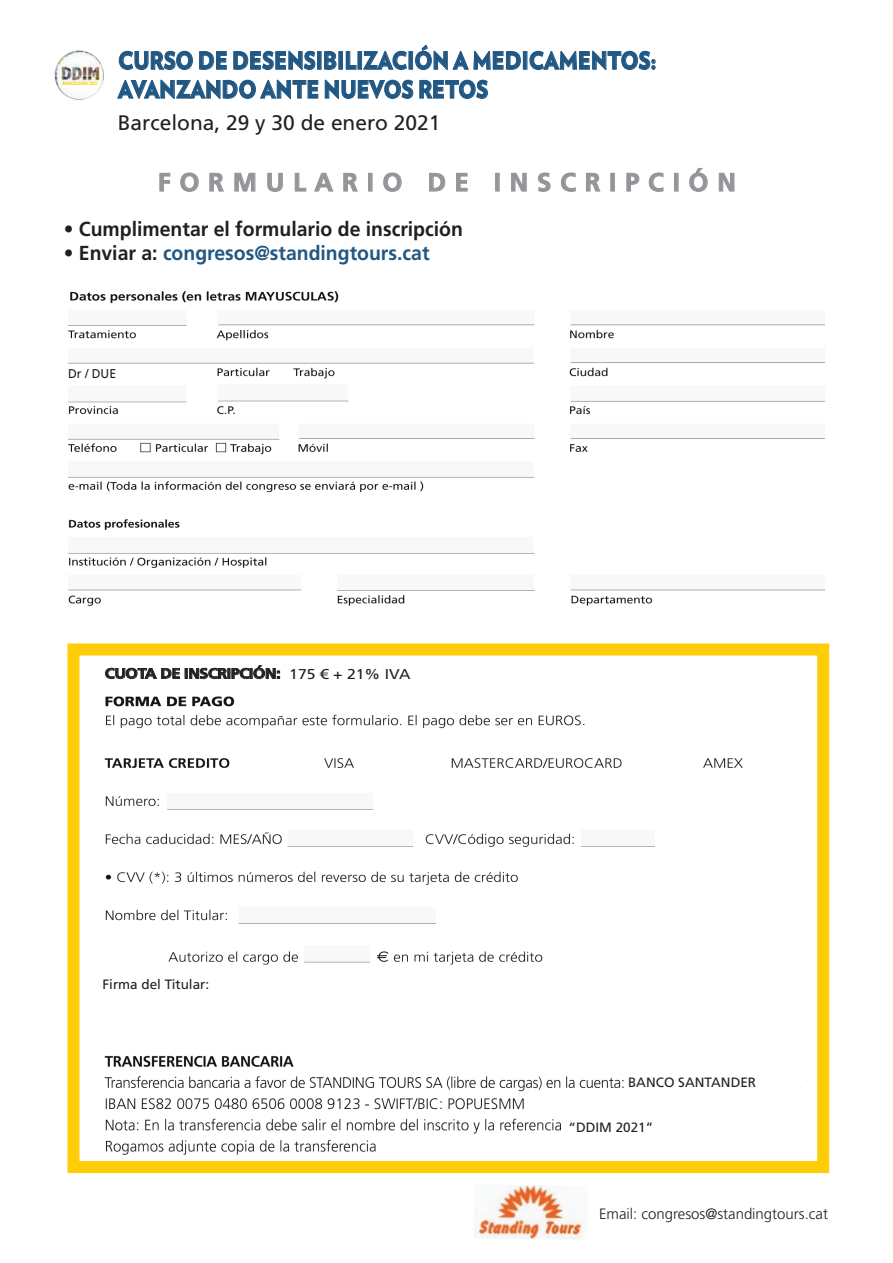
<style>
.page{position:relative;width:893px;height:1263px;background:#fff}
.page>*{position:absolute;margin:0;border:0;box-sizing:border-box;transform-origin:0 0}
.t1{font:700 25.5px "Frutiger LT";letter-spacing:.35em;color:#939598}
.t2{font:900 24px/28.8px "Verlag";letter-spacing:-.005em;color:#215783;scale:.88 1}
.t3{font:21px "Frutiger LT";color:#231f20}
.t4{font:700 20.25px "Frutiger LT";color:#231f20;scale:.96 1}
.t5{font:700 20.25px "Frutiger LT";color:#215783;scale:.96 1}
.t6{font:300 15px "Frutiger LT";color:#231f20}
.t7{font:700 14.25px "Frutiger LT";letter-spacing:-.015em;color:#231f20;scale:1.11 1}
.t8{font:13.5px "Frutiger LT";color:#231f20}
.t9{font:12.75px "Frutiger LT";color:#231f20;scale:.96 1}
.t10{font:700 4.95px "Gill Sans";color:#fecd08;scale:.75 1}
.s1{color:#231f20}
.s2{font-weight:400}
</style>
<div class="page">
<img style="left:68px;top:291px;width:757px;height:315px">
<svg style="left:119px;top:51px;width:74px;height:19px"></svg>
<svg style="left:199px;top:51px;width:28px;height:19px"></svg>
<svg style="left:233px;top:51px;width:83px;height:19px"></svg>
<div style="left:317px;top:51px;width:4px;height:19px;border:1px solid #215783"></div>
<svg style="left:324px;top:51px;width:13px;height:19px"></svg>
<div style="left:339px;top:51px;width:4px;height:19px;border:1px solid #215783"></div>
<svg style="left:346px;top:51px;width:11px;height:19px"></svg>
<div style="left:358px;top:51px;width:4px;height:19px;border:1px solid #215783"></div>
<svg style="left:363px;top:51px;width:44px;height:19px"></svg>
<div style="left:409px;top:51px;width:4px;height:19px;border:1px solid #215783"></div>
<svg style="left:415px;top:44px;width:106px;height:26px"></svg>
<div style="left:523px;top:51px;width:4px;height:19px;border:1px solid #215783"></div>
<svg style="left:529px;top:51px;width:126px;height:19px"></svg>
<svg style="left:117px;top:79px;width:201px;height:20px"></svg>
<svg style="left:325px;top:79px;width:88px;height:20px"></svg>
<svg style="left:419px;top:80px;width:69px;height:19px"></svg>
<svg style="left:159px;top:173px;width:12px;height:19px"></svg>
<svg style="left:180px;top:172px;width:19px;height:20px"></svg>
<svg style="left:209px;top:173px;width:15px;height:19px"></svg>
<svg style="left:234px;top:172px;width:22px;height:20px"></svg>
<svg style="left:267px;top:173px;width:16px;height:19px"></svg>
<svg style="left:295px;top:173px;width:12px;height:19px"></svg>
<svg style="left:314px;top:172px;width:20px;height:20px"></svg>
<svg style="left:343px;top:173px;width:15px;height:19px"></svg>
<div style="left:368px;top:173px;width:4px;height:18px;border:1px solid #939598"></div>
<svg style="left:383px;top:172px;width:19px;height:20px"></svg>
<svg style="left:429px;top:173px;width:16px;height:19px"></svg>
<svg style="left:456px;top:173px;width:12px;height:19px"></svg>
<div style="left:495px;top:173px;width:5px;height:18px;border:1px solid #939598"></div>
<svg style="left:511px;top:173px;width:16px;height:19px"></svg>
<svg style="left:538px;top:172px;width:13px;height:20px"></svg>
<svg style="left:561px;top:172px;width:15px;height:20px"></svg>
<svg style="left:586px;top:173px;width:15px;height:19px"></svg>
<div style="left:610px;top:173px;width:5px;height:18px;border:1px solid #939598"></div>
<svg style="left:626px;top:173px;width:14px;height:19px"></svg>
<svg style="left:648px;top:172px;width:16px;height:20px"></svg>
<div style="left:674px;top:173px;width:4px;height:18px;border:1px solid #939598"></div>
<svg style="left:689px;top:168px;width:19px;height:24px"></svg>
<svg style="left:719px;top:173px;width:16px;height:19px"></svg>
<div style="left:64px;top:365px;width:85px;height:17px;background:#fff"></div>
<div style="left:196px;top:366px;width:19px;height:19px;background:#fff"></div>
<div style="left:273px;top:366px;width:19px;height:17px;background:#fff"></div>
<div style="left:134px;top:492px;width:19px;height:17px;background:#fff"></div>
<div style="left:214px;top:491px;width:13px;height:17px;background:#fff"></div>
<img style="left:55px;top:50px;width:49px;height:50px;border-radius:25px">
<div style="left:62px;top:82px;width:37px;height:5px;background:#fff"></div>
<div style="left:67px;top:643px;width:762px;height:530px;border:12px solid #fecd08"></div>
<img style="left:104px;top:696px;width:639px;height:228px">
<div style="left:297px;top:754px;width:23px;height:22px;background:#fff"></div>
<div style="left:424px;top:754px;width:23px;height:22px;background:#fff"></div>
<div style="left:676px;top:754px;width:24px;height:22px;background:#fff"></div>
<img style="left:104px;top:1055px;width:697px;height:100px">
<img style="left:474px;top:1185px;width:109px;height:54px">
<img style="left:168px;top:951px;width:375px;height:14px">
<svg style="left:105px;top:665px;width:175px;height:14px"></svg>
<div style="left:564px;top:1110px;width:108px;height:39px;background:#fff"></div>
<div style="left:626px;top:1041px;width:174px;height:57px;background:#fff"></div>
<div style="left:624px;top:1077px;width:174px;height:28px;background:#fff"></div>
<p class="t2" style="left:118px;top:49px;width:613px">CURSO DE DESENSIBILIZACIÓN A MEDICAMENTOS:<br>AVANZANDO ANTE NUEVOS RETOS</p>
<p class="t3" style="left:118px;top:114px;width:324px">Barcelona, 29 y 30 de enero 2021</p>
<p class="t1" style="left:158px;top:172px;width:579px">FORMULARIO DE INSCRIPCIÓN</p>
<p class="t4" style="left:64px;top:221px;width:417px">• Cumplimentar el formulario de inscripción</p>
<p class="t5" style="left:64px;top:245px;width:382px"><span class="s1">• Enviar a:</span> congresos@standingtours.cat</p>
<p class="t10" style="left:62px;top:81px;width:49px">BARCELONA 2021</p>
<p class="t9" style="left:68px;top:368px;width:52px">Dr / DUE</p>
<p class="t7" style="left:105px;top:668px;width:277px">CUOTA DE INSCRIPCIÓN: <span class="s2">175 € + 21% IVA</span></p>
<p class="t8" style="left:103px;top:979px;width:108px">Firma del Titular:</p>
<p class="t8" style="left:628px;top:1077px;width:130px">BANCO SANTANDER</p>
<p class="t8" style="left:569px;top:1121px;width:86px">“DDIM 2021”</p>
<p class="t6" style="left:599px;top:1208px;width:230px">Email: congresos@standingtours.cat</p>
</div>
